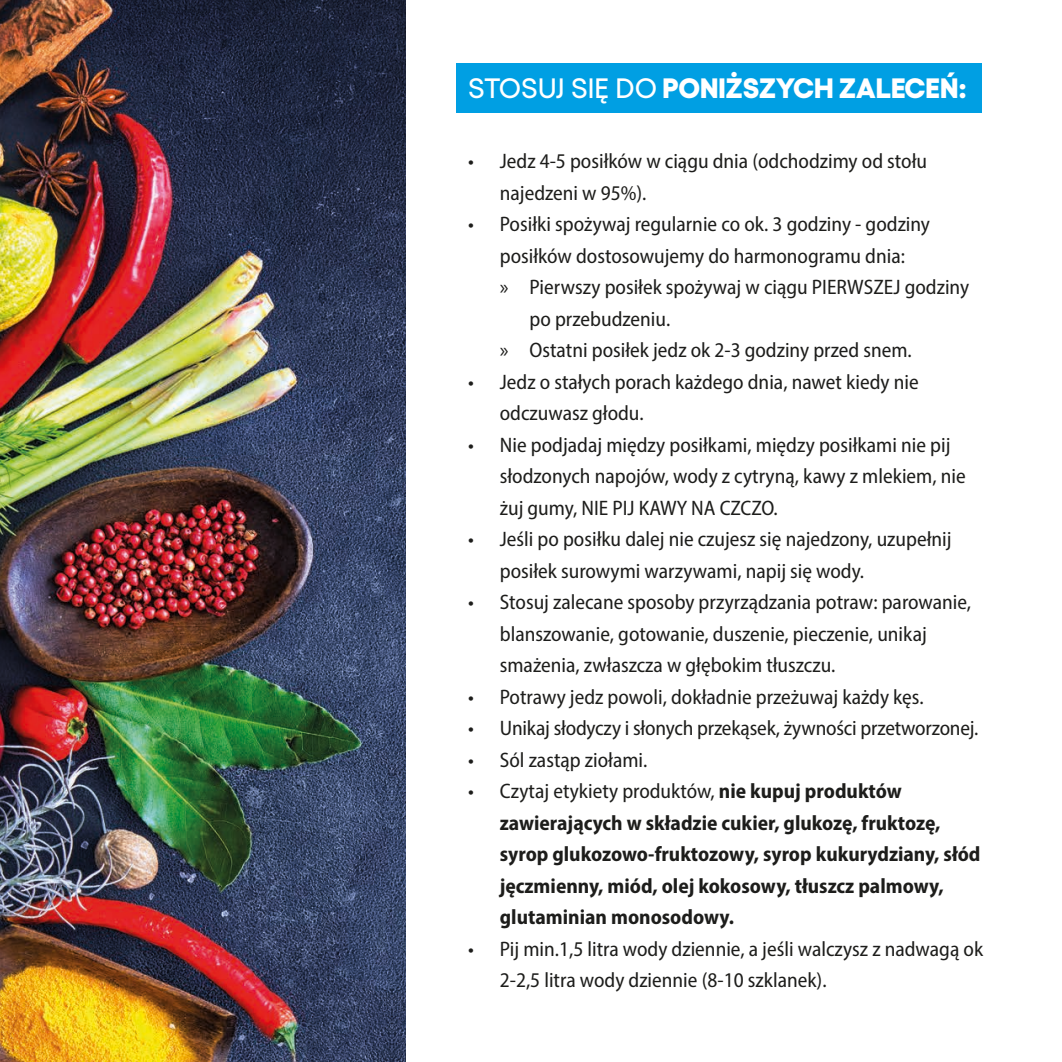
<style>
.page{position:relative;width:1062px;height:1062px;background:#fff}
.page>*{position:absolute;margin:0;border:0;box-sizing:border-box;transform-origin:0 0}
.t1{font:800 28px "Gellix";color:#fff}
.t2{font:semi-condensed 21px/31.5px "Myriad Pro";color:#1d1d1b}
.t3{font:700 semi-condensed 21px/31.5px "Myriad Pro";color:#1d1d1b}
.s1{font-weight:500}
.s2{font-stretch:normal}
.s3{font-weight:400}
</style>
<div class="page">
<img style="left:0;top:0;width:405px;height:1062px">
<div style="left:456px;top:63px;width:526px;height:50px;background:#009fe3"></div>
<p class="t1" style="left:468px;top:65px;width:500px"><span class="s1">STOSUJ SIĘ DO</span> PONIŻSZYCH ZALECEŃ:</p>
<p class="t2" style="left:500px;top:145px;width:429px;text-indent:-32px">• Jedz 4-5 posiłków w ciągu dnia (odchodzimy od stołu najedzeni w 95%).</p>
<p class="t2" style="left:468px;top:208px;width:463px;text-align:center">• Posiłki spożywaj regularnie co ok. 3 godziny - godziny posiłków dostosowujemy do harmonogramu dnia:</p>
<p class="t2" style="left:529px;top:271px;width:441px;text-indent:-30px"><span class="s2">»</span> Pierwszy posiłek spożywaj w ciągu PIERWSZEJ godziny po przebudzeniu.</p>
<p class="t2" style="left:500px;top:334px;width:413px"><span class="s2">»</span> Ostatni posiłek jedz ok 2-3 godziny przed snem.</p>
<p class="t2" style="left:500px;top:365px;width:420px;text-indent:-32px">• Jedz o stałych porach każdego dnia, nawet kiedy nie odczuwasz głodu.</p>
<p class="t2" style="left:500px;top:428px;width:467px;text-indent:-32px">• Nie podjadaj między posiłkami, między posiłkami nie pij słodzonych napojów, wody z cytryną, kawy z mlekiem, nie żuj gumy, NIE PIJ KAWY NA CZCZO.</p>
<p class="t2" style="left:500px;top:523px;width:453px;text-indent:-32px">• Jeśli po posiłku dalej nie czujesz się najedzony, uzupełnij posiłek surowymi warzywami, napij się wody.</p>
<p class="t2" style="left:500px;top:586px;width:473px;text-indent:-32px">• Stosuj zalecane sposoby przyrządzania potraw: parowanie, blanszowanie, gotowanie, duszenie, pieczenie, unikaj smażenia, zwłaszcza w głębokim tłuszczu.</p>
<p class="t2" style="left:468px;top:680px;width:457px">• Potrawy jedz powoli, dokładnie przeżuwaj każdy kęs.</p>
<p class="t2" style="left:468px;top:712px;width:511px">• Unikaj słodyczy i słonych przekąsek, żywności przetworzonej.</p>
<p class="t2" style="left:468px;top:743px;width:181px">• Sól zastąp ziołami.</p>
<p class="t3" style="left:500px;top:775px;width:482px;text-indent:-32px"><span class="s3">• Czytaj etykiety produktów,</span> nie kupuj produktów zawierających w składzie cukier, glukozę, fruktozę, syrop glukozowo-fruktozowy, syrop kukurydziany, słód jęczmienny, miód, olej kokosowy, tłuszcz palmowy, glutaminian monosodowy.</p>
<p class="t2" style="left:500px;top:932px;width:485px;text-indent:-32px">• Pij min.1,5 litra wody dziennie, a jeśli walczysz z nadwagą ok<br>2-2,5 litra wody dziennie (8-10 szklanek).</p>
</div>
